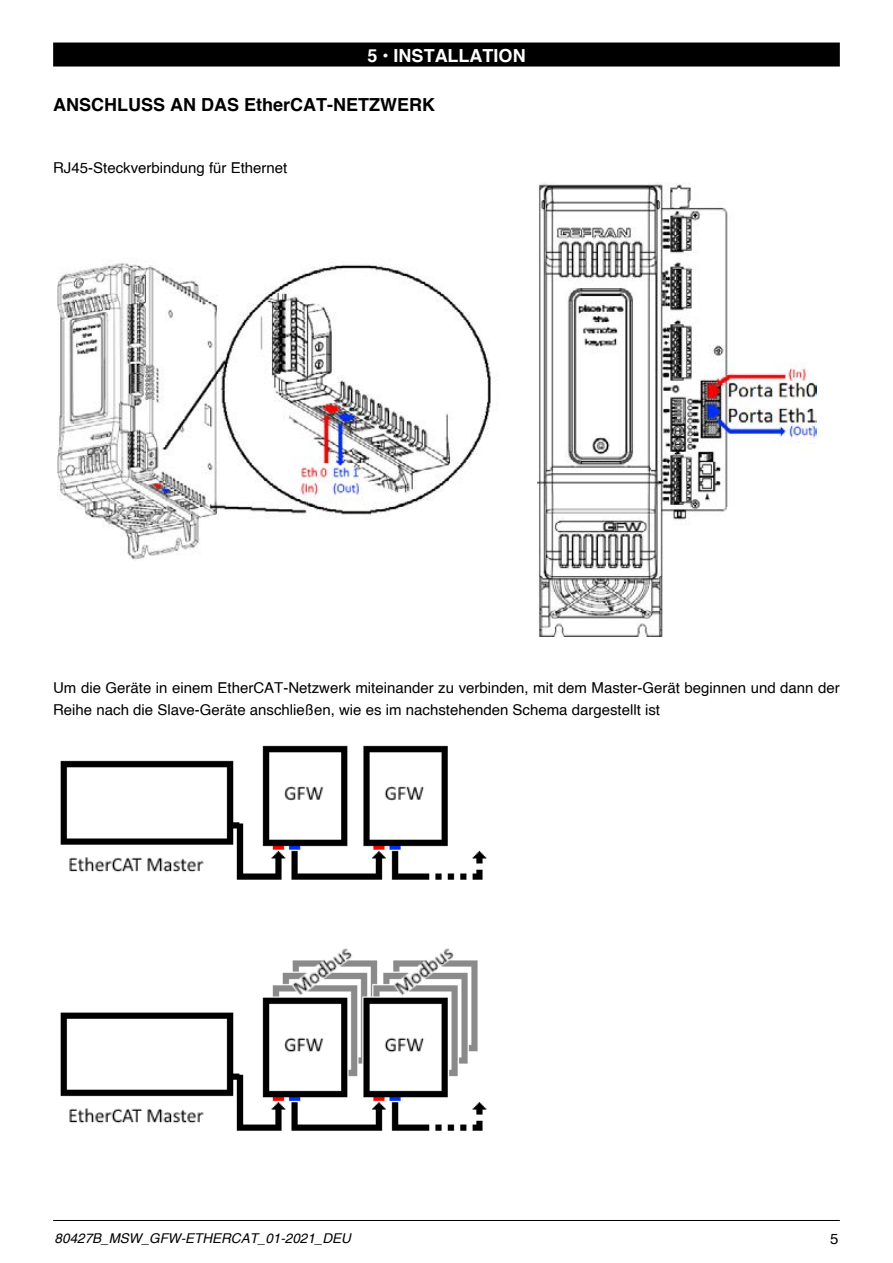
<style>
.page{position:relative;width:893px;height:1263px;background:#fff}
.page>*{position:absolute;margin:0;border:0;box-sizing:border-box;transform-origin:0 0}
.t1{font:700 18px "Helvetica";color:#000}
.t2{font:700 18px "Helvetica";color:#fff}
.t3{font:15px/22.5px "Helvetica";color:#000}
.t4{font:italic 13.5px "Helvetica";color:#000}
</style>
<div class="page">
<hr style="left:53px;top:1220px;width:787px;height:1px;background:#000">
<div style="left:53px;top:43px;width:787px;height:24px;background:#000"></div>
<img style="left:57px;top:260px;width:437px;height:301px">
<img style="left:537px;top:183px;width:279px;height:453px">
<img style="left:60px;top:745px;width:427px;height:135px">
<img style="left:60px;top:948px;width:427px;height:183px">
<p class="t2" style="left:367px;top:44px;width:160px">5 • INSTALLATION</p>
<p class="t1" style="left:53px;top:93px;width:383px">ANSCHLUSS AN DAS EtherCAT-NETZWERK</p>
<p class="t3" style="left:53px;top:157px;width:236px">RJ45-Steckverbindung für Ethernet</p>
<p class="t3" style="left:53px;top:677px;width:788px">Um die Geräte in einem EtherCAT-Netzwerk miteinander zu verbinden, mit dem Master-Gerät beginnen und dann der<br>Reihe nach die Slave-Geräte anschließen, wie es im nachstehenden Schema dargestellt ist</p>
<p class="t4" style="left:55px;top:1231px;width:298px">80427B_MSW_GFW-ETHERCAT_01-2021_DEU</p>
<p class="t3" style="left:830px;top:1228px;width:10px">5</p>
</div>
